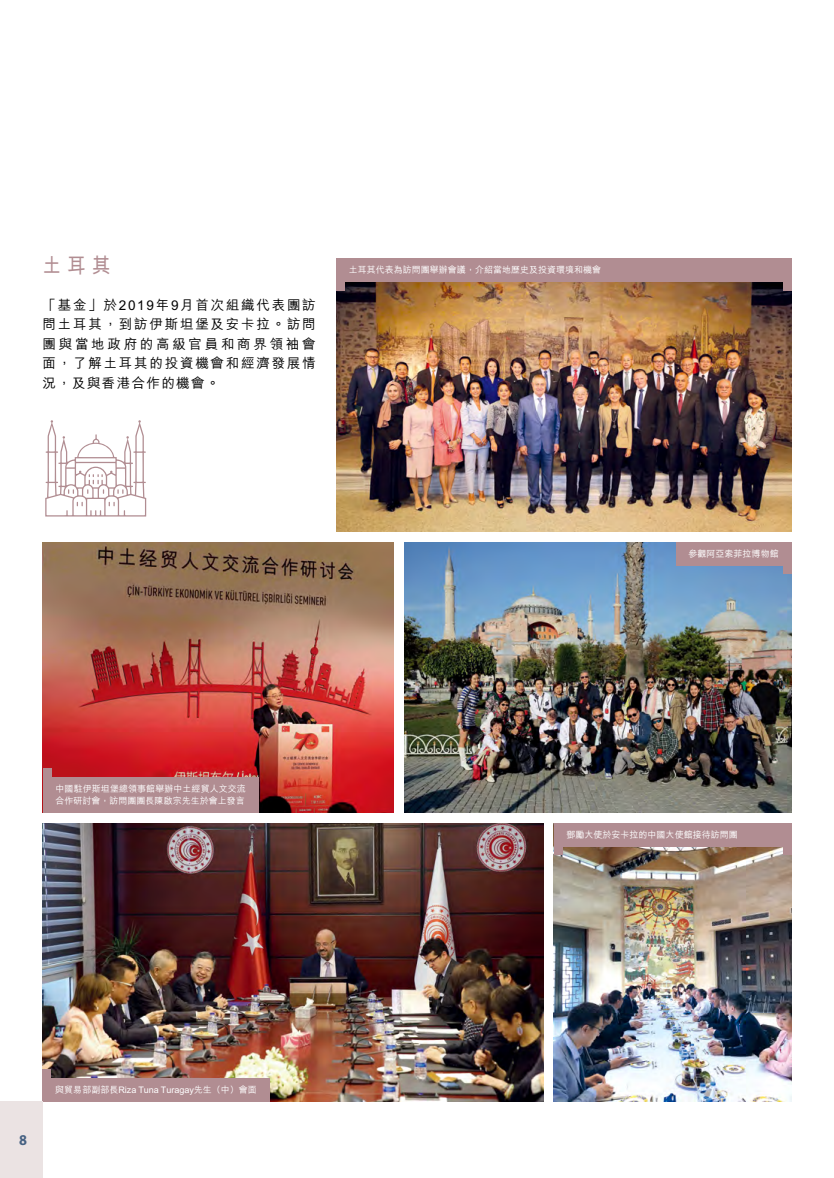
<style>
.page{position:relative;width:834px;height:1178px;background:#fff}
.page>*{position:absolute;margin:0;border:0;box-sizing:border-box;transform-origin:0 0}
.subhead-chi{font:700 21px "M Hei HK";color:#b18d92;scale:.9 1}
.t1{font:700 15px "Myriad Pro";color:#476283;scale:.95 1}
.content-chi{font:500 13.5px/19.5px "M Hei HK";letter-spacing:.13em;color:#000;text-align:justify}
.caption-chi{font:500 9px/12px "M Hei HK";color:#fff}
</style>
<div class="page">
<img style="left:336px;top:282px;width:455px;height:249px">
<img style="left:43px;top:823px;width:500px;height:278px">
<img style="left:43px;top:542px;width:350px;height:270px">
<img style="left:553px;top:846px;width:238px;height:255px">
<img style="left:404px;top:542px;width:387px;height:270px">
<svg style="left:45px;top:420px;width:101px;height:96px"></svg>
<div style="left:336px;top:258px;width:455px;height:24px;background:#b18d92"></div>
<div style="left:336px;top:258px;width:8px;height:33px;background:#b18d92"></div>
<div style="left:782px;top:258px;width:9px;height:33px;background:#b18d92"></div>
<div style="left:43px;top:777px;width:216px;height:35px;background:#b18d92"></div>
<div style="left:43px;top:768px;width:8px;height:44px;background:#b18d92"></div>
<div style="left:675px;top:542px;width:116px;height:24px;background:#b18d92"></div>
<div style="left:782px;top:542px;width:9px;height:32px;background:#b18d92"></div>
<div style="left:553px;top:823px;width:238px;height:23px;background:#b18d92"></div>
<div style="left:553px;top:823px;width:9px;height:32px;background:#b18d92"></div>
<div style="left:782px;top:823px;width:9px;height:32px;background:#b18d92"></div>
<div style="left:43px;top:1078px;width:227px;height:23px;background:#b18d92"></div>
<div style="left:43px;top:1069px;width:8px;height:32px;background:#b18d92"></div>
<div style="left:0;top:1101px;width:43px;height:77px;background:#ebe3e3"></div>
<p class="subhead-chi" style="left:43px;top:250px;width:77px">土耳其</p>
<p class="content-chi" style="left:43px;top:294px;width:275px">「基金」於2019年9月首次組織代表團訪問土耳其，到訪伊斯坦堡及安卡拉。訪問團與當地政府的高級官員和商界領袖會面，了解土耳其的投資機會和經濟發展情況，及與香港合作的機會。</p>
<p class="caption-chi" style="left:349px;top:263px;width:253px">土耳其代表為訪問團舉辦會議，介紹當地歷史及投資環境和機會</p>
<p class="caption-chi" style="left:688px;top:547px;width:92px">參觀阿亞索菲拉博物館</p>
<p class="caption-chi" style="left:56px;top:782px;width:192px">中國駐伊斯坦堡總領事館舉辦中土經貿人文交流合作研討會，訪問團團長陳啟宗先生於會上發言</p>
<p class="caption-chi" style="left:566px;top:828px;width:172px">鄧勵大使於安卡拉的中國大使館接待訪問團</p>
<h2 class="t1" style="left:19px;top:1132px;width:10px">8</h2>
<p class="caption-chi" style="left:55px;top:1083px;width:203px">與貿易部副部長Riza Tuna Turagay先生（中）會面</p>
</div>
